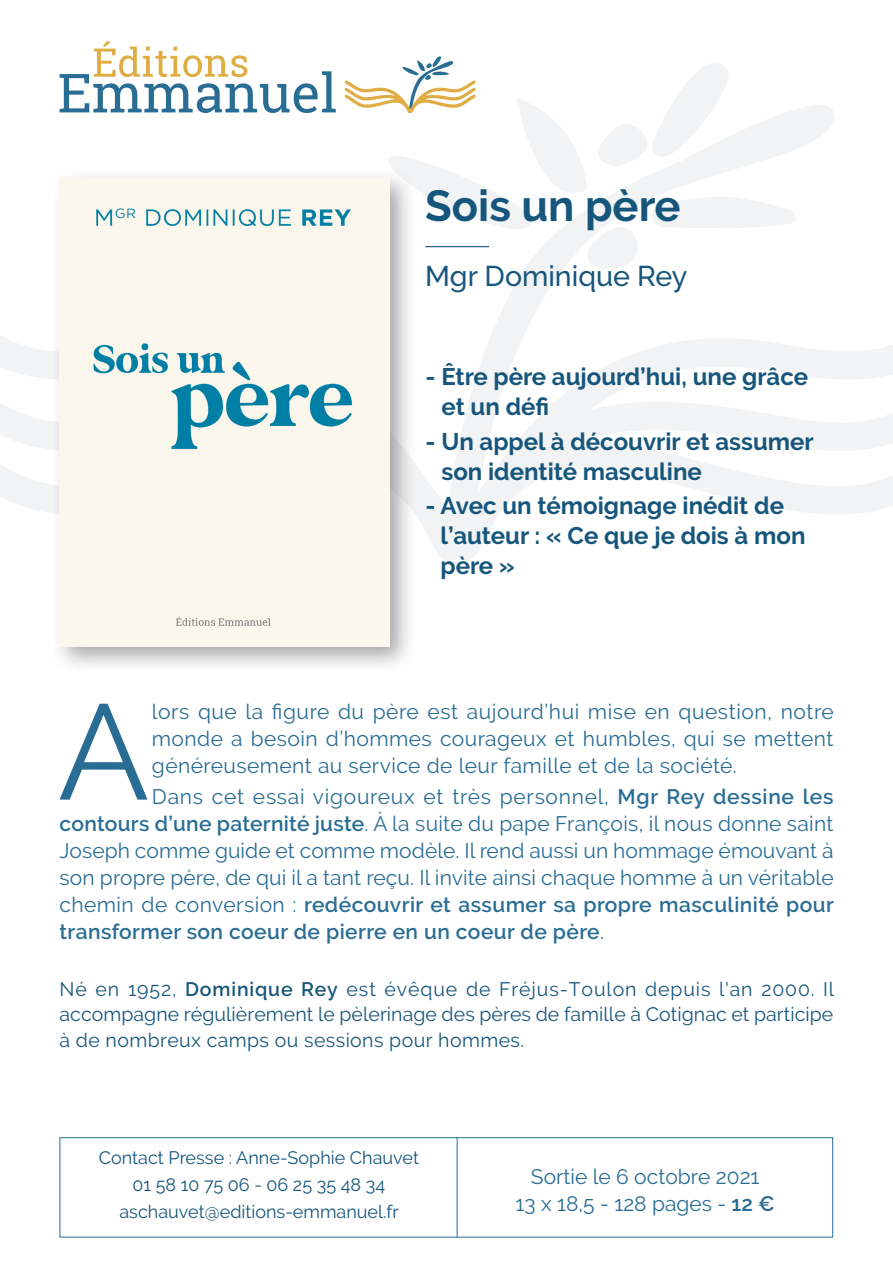
<style>
.page{position:relative;width:893px;height:1263px;background:#fff}
.page>*{position:absolute;margin:0;border:0;box-sizing:border-box;transform-origin:0 0}
._05_Texte_courant{font:135.15px "Raleway";color:#296d94}
._01_Titre_livre{font:700 43.5px "Raleway";color:#17567c}
._03_Auteur{font:500 28.5px "Raleway";color:#17567c}
._04_Points_clés{font:700 24px/30px "Raleway";color:#17567c}
._05_Texte_courant-2{font:21px/27px "Raleway";letter-spacing:.01em;color:#296d94;text-align:justify}
._07_info_technique{font:21px "Raleway";color:#296d94}
._06_Texte_auteur{font:19.5px/25.5px "Raleway";letter-spacing:.02em;color:#17567c;text-align:justify}
._07_info_technique-2{font:18px "Raleway";color:#17567c}
.s1{font-weight:600}
</style>
<div class="page">
<svg style="left:522px;top:105px;width:312px;height:168px"></svg>
<svg style="left:0;top:273px;width:893px;height:287px"></svg>
<svg style="left:344px;top:56px;width:452px;height:213px"></svg>
<svg style="left:60px;top:42px;width:276px;height:71px"></svg>
<hr style="left:425px;top:246px;width:64px;height:1px;background:#17567c">
<div style="left:50px;top:168px;width:367px;height:506px;background:#231f20;opacity:.4"></div>
<div style="left:60px;top:177px;width:329px;height:469px;background:#fbf7ec"></div>
<div style="left:60px;top:1137px;width:773px;height:100px;background:#fff;border:1px solid #296d94"></div>
<hr style="left:457px;top:1137px;width:1px;height:100px;background:#296d94">
<p class="_01_Titre_livre" style="left:425px;top:180px;width:257px">Sois un père</p>
<p class="_03_Auteur" style="left:425px;top:260px;width:264px">Mgr Dominique Rey</p>
<p class="_04_Points_clés" style="left:441px;top:362px;width:368px;text-indent:-16px">- Être père aujourd’hui, une grâce et un défi</p>
<p class="_04_Points_clés" style="left:441px;top:426px;width:374px;text-indent:-16px">- Un appel à découvrir et assumer son identité masculine</p>
<p class="_04_Points_clés" style="left:441px;top:491px;width:366px;text-indent:-15px">- Avec un témoignage inédit de l’auteur : « Ce que je dois à mon père »</p>
<p class="_05_Texte_courant" style="left:58px;top:673px;width:93px">A</p>
<p class="_05_Texte_courant-2" style="left:152px;top:698px;width:683px">lors que la figure du père est aujourd’hui mise en question, notre monde a besoin d’hommes courageux et humbles, qui se mettent généreusement au service de leur famille et de la société.</p>
<p class="_05_Texte_courant-2" style="left:60px;top:783px;width:776px;text-indent:92px">Dans cet essai vigoureux et très personnel, <span class="s1">Mgr Rey dessine les contours d’une paternité juste</span>. À la suite du pape François, il nous donne saint Joseph comme guide et comme modèle. Il rend aussi un hommage émouvant à son propre père, de qui il a tant reçu. Il invite ainsi chaque homme à un véritable chemin de conversion : <span class="s1">redécouvrir et assumer sa propre masculinité pour transformer son coeur de pierre en un coeur de père</span>.</p>
<p class="_06_Texte_auteur" style="left:60px;top:976px;width:776px">Né en 1952, <span class="s1">Dominique Rey</span> est évêque de Fréjus-Toulon depuis l'an 2000. Il accompagne régulièrement le pèlerinage des pères de famille à Cotignac et participe à de nombreux camps ou sessions pour hommes.</p>
<p class="_07_info_technique-2" style="left:99px;top:1147px;width:322px">Contact Presse : Anne-Sophie Chauvet</p>
<p class="_07_info_technique-2" style="left:132px;top:1174px;width:254px">01 58 10 75 06 - 06 25 35 48 34</p>
<p class="_07_info_technique-2" style="left:119px;top:1201px;width:281px">aschauvet@editions-emmanuel.fr</p>
<p class="_07_info_technique" style="left:531px;top:1164px;width:230px">Sortie le 6 octobre 2021</p>
<p class="_07_info_technique" style="left:516px;top:1191px;width:261px">13 x 18,5 - 128 pages - <span class="s1">12 €</span></p>
</div>
